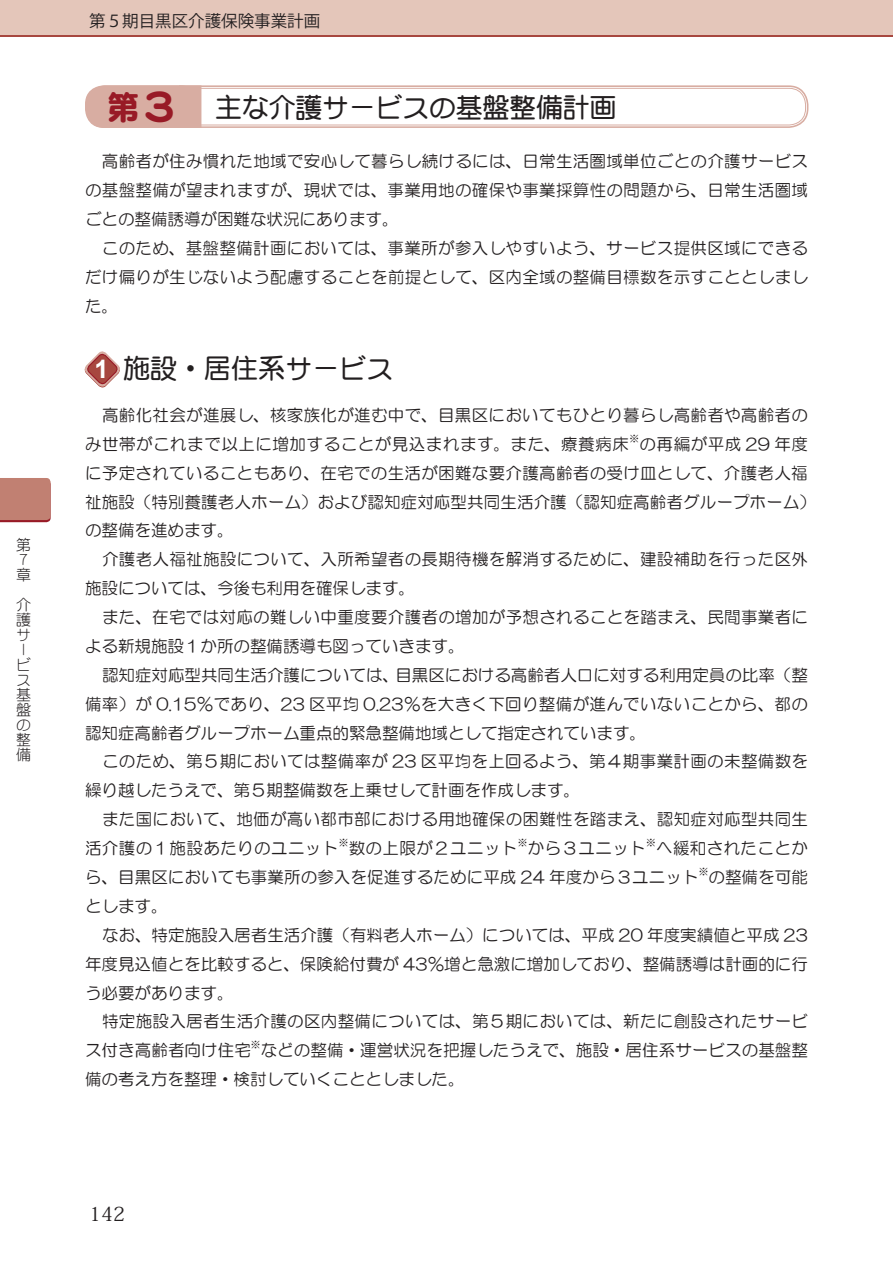
<style>
.page{position:relative;width:893px;height:1263px;background:#fff}
.page>*{position:absolute;margin:0;border:0;box-sizing:border-box;transform-origin:0 0}
.t1{font:27px "DF Maru Gothic Bd WIN RKSJ H";letter-spacing:-.01em;color:#231f20}
.t2{font:700 25.5px "Arial";color:#fff}
.t3{font:19.5px "Koz Min Pro";color:#231f20}
.t4{font:16.5px/28.8px "HG Maru Gothic MPRO";letter-spacing:.02em;color:#231f20}
.t5{font:16.5px "HG Maru Gothic MPRO";color:#231f20}
.t6{font:16.5px "Koz Go Pro";color:#231f20}
.t7{font:15px/15px "DF Maru Gothic Lt WIN RKSJ H";color:#231f20}
.t8{font:9.6px "HG Maru Gothic MPRO";color:#231f20}
.s1{font-family:"DF Maru Gothic SB WINP RKSJ H";font-size:33px;color:#981a26}
.s2{font-family:"DF Maru Gothic SB WINP RKSJ H";font-size:40.5px;color:#981a26}
</style>
<div class="page">
<div style="left:0;top:478px;width:51px;height:44px;background:#c18072"></div>
<div style="left:0;top:0;width:893px;height:36px;background:#e4c6ba"></div>
<div style="left:86px;top:85px;width:722px;height:43px;border:2px solid #d8ada2;border-radius:19px"></div>
<div style="left:88px;top:88px;width:718px;height:37px;border:1px solid #d8ada2;border-radius:17px"></div>
<div style="left:86px;top:86px;width:113px;height:41px;background:#d8ada2;border-radius:18px"></div>
<div style="left:85px;top:85px;width:114px;height:43px;border:1px solid #d8ada2;border-radius:18px"></div>
<div style="left:179px;top:85px;width:22px;height:43px;background:#d8ada2"></div>
<svg style="left:84px;top:351px;width:36px;height:37px"></svg>
<p class="t7" style="left:16px;top:538px;width:16px">第<br>７章</p>
<p class="t7" style="left:16px;top:598px;width:16px">介護サービス基盤の整備</p>
<p class="t6" style="left:89px;top:11px;width:232px">第５期目黒区介護保険事業計画</p>
<h1 class="t1" style="left:107px;top:93px;width:511px"><span class="s1">第</span><span class="s2">３</span> 主な介護サービスの基盤整備計画</h1>
<p class="t4" style="left:85px;top:147px;width:725px">　高齢者が住み慣れた地域で安心して暮らし続けるには、日常生活圏域単位ごとの介護サービスの基盤整備が望まれますが、現状では、事業用地の確保や事業採算性の問題から、日常生活圏域ごとの整備誘導が困難な状況にあります。<br>　このため、基盤整備計画においては、事業所が参入しやすいよう、サービス提供区域にできるだけ偏りが生じないよう配慮することを前提として、区内全域の整備目標数を示すこととしました。</p>
<h1 class="t1" style="left:123px;top:355px;width:272px">施設・居住系サービス</h1>
<p class="t4" style="left:85px;top:401px;width:724px;text-indent:17px">高齢化社会が進展し、核家族化が進む中で、目黒区においてもひとり暮らし高齢者や高齢者のみ世帯がこれまで以上に増加することが見込まれます。また、療養病床</p>
<h2 class="t2" style="left:94px;top:352px;width:16px">1</h2>
<p class="t8" style="left:629px;top:434px;width:11px">※</p>
<p class="t4" style="left:85px;top:429px;width:732px;text-indent:554px">の再編が平成 29 年度に予定されていることもあり、在宅での生活が困難な要介護高齢者の受け皿として、介護老人福祉施設（特別養護老人ホーム）および認知症対応型共同生活介護（認知症高齢者グループホーム）の整備を進めます。</p>
<p class="t4" style="left:85px;top:545px;width:724px;text-indent:17px">介護老人福祉施設について、入所希望者の長期待機を解消するために、建設補助を行った区外施設については、今後も利用を確保します。</p>
<p class="t4" style="left:85px;top:603px;width:724px;text-indent:17px">また、在宅では対応の難しい中重度要介護者の増加が予想されることを踏まえ、民間事業者による新規施設１か所の整備誘導も図っていきます。</p>
<p class="t4" style="left:85px;top:660px;width:724px;text-align:justify;text-indent:17px">認知症対応型共同生活介護については、目黒区における高齢者人口に対する利用定員の比率（整備率）が 0.15％であり、23 区平均 0.23％を大きく下回り整備が進んでいないことから、都の認知症高齢者グループホーム重点的緊急整備地域として指定されています。</p>
<p class="t4" style="left:85px;top:747px;width:724px;text-indent:17px">このため、第５期においては整備率が 23 区平均を上回るよう、第４期事業計画の未整備数を繰り越したうえで、第５期整備数を上乗せして計画を作成します。</p>
<p class="t4" style="left:85px;top:805px;width:724px;text-indent:17px">また国において、地価が高い都市部における用地確保の困難性を踏まえ、認知症対応型共同生活介護の１施設あたりのユニット</p>
<p class="t8" style="left:339px;top:838px;width:11px">※</p>
<p class="t4" style="left:349px;top:834px;width:170px">数の上限が２ユニット</p>
<p class="t8" style="left:518px;top:838px;width:11px">※</p>
<p class="t4" style="left:528px;top:834px;width:119px">から３ユニット</p>
<p class="t8" style="left:646px;top:838px;width:11px">※</p>
<p class="t4" style="left:85px;top:834px;width:724px;text-indent:571px">へ緩和されたことから、目黒区においても事業所の参入を促進するために平成 24 年度から３ユニット</p>
<p class="t8" style="left:699px;top:867px;width:11px">※</p>
<p class="t4" style="left:708px;top:863px;width:101px">の整備を可能</p>
<p class="t4" style="left:85px;top:891px;width:84px">とします。</p>
<p class="t5" style="left:102px;top:926px;width:707px">なお、特定施設入居者生活介護（有料老人ホーム）については、平成 20 年度実績値と平成 23</p>
<p class="t5" style="left:85px;top:955px;width:724px">年度見込値とを比較すると、保険給付費が 43％増と急激に増加しており、整備誘導は計画的に行</p>
<p class="t5" style="left:85px;top:984px;width:150px">う必要があります。</p>
<p class="t4" style="left:102px;top:1007px;width:707px">特定施設入居者生活介護の区内整備については、第５期においては、新たに創設されたサービ</p>
<p class="t4" style="left:85px;top:1036px;width:167px">ス付き高齢者向け住宅</p>
<p class="t8" style="left:251px;top:1040px;width:11px">※</p>
<p class="t4" style="left:85px;top:1036px;width:724px;text-indent:176px">などの整備・運営状況を把握したうえで、施設・居住系サービスの基盤整備の考え方を整理・検討していくこととしました。</p>
<p class="t3" style="left:89px;top:1200px;width:37px">142</p>
</div>
